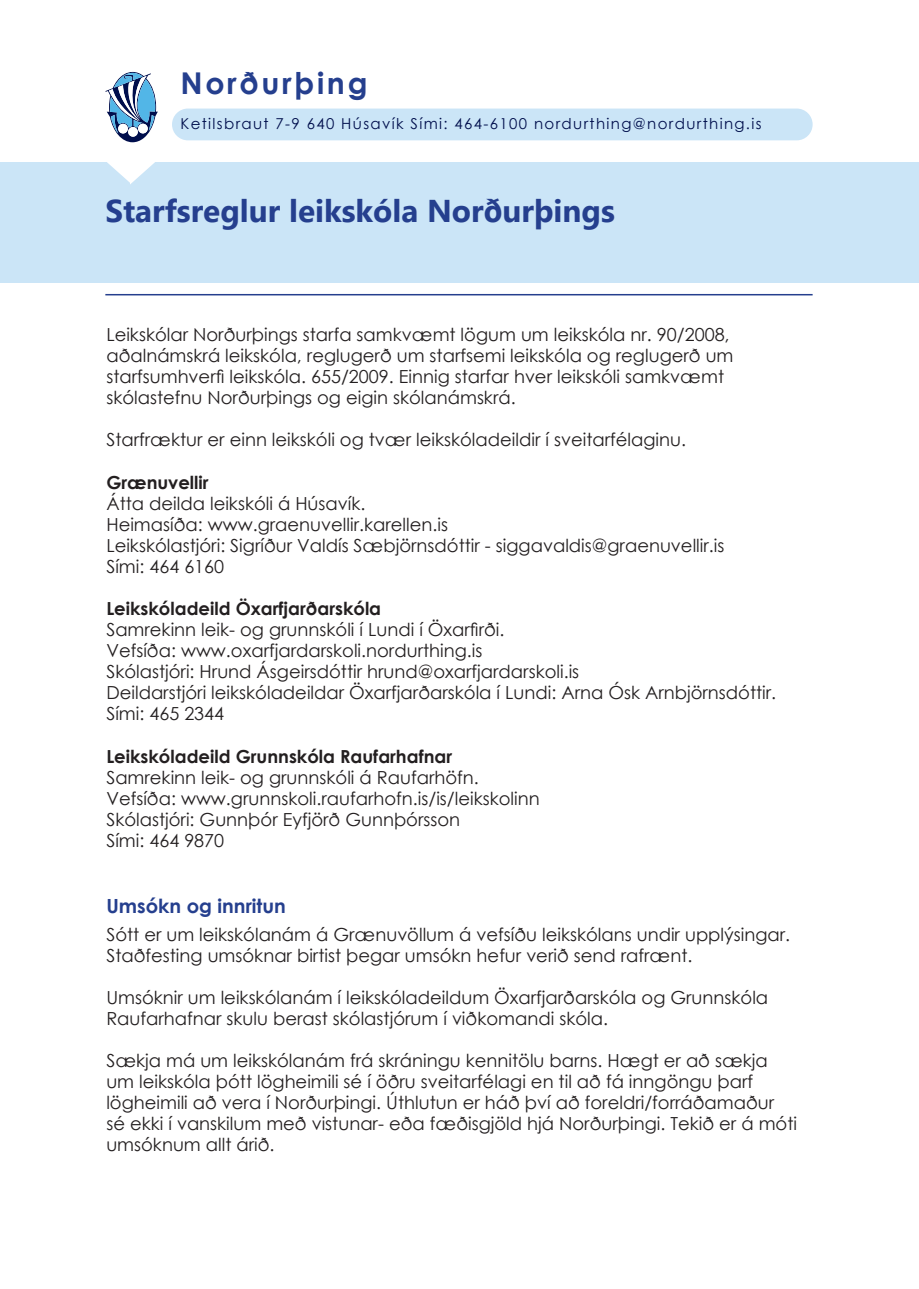
<style>
.page{position:relative;width:919px;height:1289px;background:#fff}
.page>*{position:absolute;margin:0;border:0;box-sizing:border-box;transform-origin:0 0}
.t1{font:700 31.5px "Gadugi";color:#253f8e}
.t2{font:700 30px "Century Gothic";letter-spacing:.09em;color:#253f8e}
.reglur_greinar{font:700 19.5px "Century Gothic";color:#253f8e}
.t3{font:18px/21px "Century Gothic";color:#231f20}
.reglur_greinar-2{font:700 18px "Century Gothic";color:#231f20}
.t4{font:15px "Century Gothic";letter-spacing:.09em;color:#000e4c}
</style>
<div class="page">
<div style="left:0;top:162px;width:918px;height:121px;background:#cbe5f7"></div>
<div style="left:172px;top:109px;width:640px;height:31px;background:#cbe5f7;border-radius:16px"></div>
<svg style="left:105px;top:72px;width:53px;height:112px"></svg>
<hr style="left:105px;top:294px;width:707px;height:1px;background:#253f8e">
<h2 class="t2" style="left:180px;top:61px;width:188px">Norðurþing</h2>
<p class="t4" style="left:180px;top:113px;width:582px">Ketilsbraut 7-9 640 Húsavík Sími: 464-6100 nordurthing@nordurthing.is</p>
<h1 class="t1" style="left:105px;top:192px;width:511px">Starfsreglur leikskóla Norðurþings</h1>
<p class="t3" style="left:106px;top:324px;width:628px">Leikskólar Norðurþings starfa samkvæmt lögum um leikskóla nr. 90/2008, aðalnámskrá leikskóla, reglugerð um starfsemi leikskóla og reglugerð um starfsumhverfi leikskóla. 655/2009. Einnig starfar hver leikskóli samkvæmt skólastefnu Norðurþings og eigin skólanámskrá.</p>
<p class="t3" style="left:106px;top:429px;width:581px">Starfræktur er einn leikskóli og tvær leikskóladeildir í sveitarfélaginu.</p>
<p class="reglur_greinar-2" style="left:106px;top:468px;width:104px">Grænuvellir</p>
<p class="t3" style="left:106px;top:492px;width:260px">Átta deilda leikskóli á Húsavík.</p>
<p class="t3" style="left:106px;top:513px;width:343px">Heimasíða: www.graenuvellir.karellen.is</p>
<p class="t3" style="left:106px;top:534px;width:619px">Leikskólastjóri: Sigríður Valdís Sæbjörnsdóttir - siggavaldis@graenuvellir.is</p>
<p class="t3" style="left:106px;top:555px;width:119px">Sími: 464 6160</p>
<p class="reglur_greinar-2" style="left:106px;top:595px;width:276px">Leikskóladeild Öxarfjarðarskóla</p>
<p class="t3" style="left:106px;top:619px;width:399px">Samrekinn leik- og grunnskóli í Lundi í Öxarfirði.</p>
<p class="t3" style="left:106px;top:640px;width:377px">Vefsíða: www.oxarfjardarskoli.nordurthing.is</p>
<p class="t3" style="left:106px;top:661px;width:474px">Skólastjóri: Hrund Ásgeirsdóttir hrund@oxarfjardarskoli.is</p>
<p class="t3" style="left:106px;top:682px;width:671px">Deildarstjóri leikskóladeildar Öxarfjarðarskóla í Lundi: Arna Ósk Arnbjörnsdóttir.</p>
<p class="t3" style="left:106px;top:703px;width:119px">Sími: 465 2344</p>
<p class="reglur_greinar-2" style="left:106px;top:743px;width:347px">Leikskóladeild Grunnskóla Raufarhafnar</p>
<p class="t3" style="left:106px;top:766px;width:374px">Samrekinn leik- og grunnskóli á Raufarhöfn.</p>
<p class="t3" style="left:106px;top:787px;width:435px">Vefsíða: www.grunnskoli.raufarhofn.is/is/leikskolinn</p>
<p class="t3" style="left:106px;top:808px;width:355px">Skólastjóri: Gunnþór Eyfjörð Gunnþórsson</p>
<p class="t3" style="left:106px;top:829px;width:119px">Sími: 464 9870</p>
<p class="reglur_greinar" style="left:106px;top:890px;width:181px">Umsókn og innritun</p>
<p class="t3" style="left:106px;top:923px;width:685px">Sótt er um leikskólanám á Grænuvöllum á vefsíðu leikskólans undir upplýsingar.</p>
<p class="t3" style="left:106px;top:944px;width:587px">Staðfesting umsóknar birtist þegar umsókn hefur verið send rafrænt.</p>
<p class="t3" style="left:106px;top:986px;width:663px">Umsóknir um leikskólanám í leikskóladeildum Öxarfjarðarskóla og Grunnskóla<br>Raufarhafnar skulu berast skólastjórum í viðkomandi skóla.</p>
<p class="t3" style="left:106px;top:1049px;width:692px">Sækja má um leikskólanám frá skráningu kennitölu barns. Hægt er að sækja um leikskóla þótt lögheimili sé í öðru sveitarfélagi en til að fá inngöngu þarf lögheimili að vera í Norðurþingi. Úthlutun er háð því að foreldri/forráðamaður sé ekki í vanskilum með vistunar- eða fæðisgjöld hjá Norðurþingi. Tekið er á móti umsóknum allt árið.</p>
</div>
